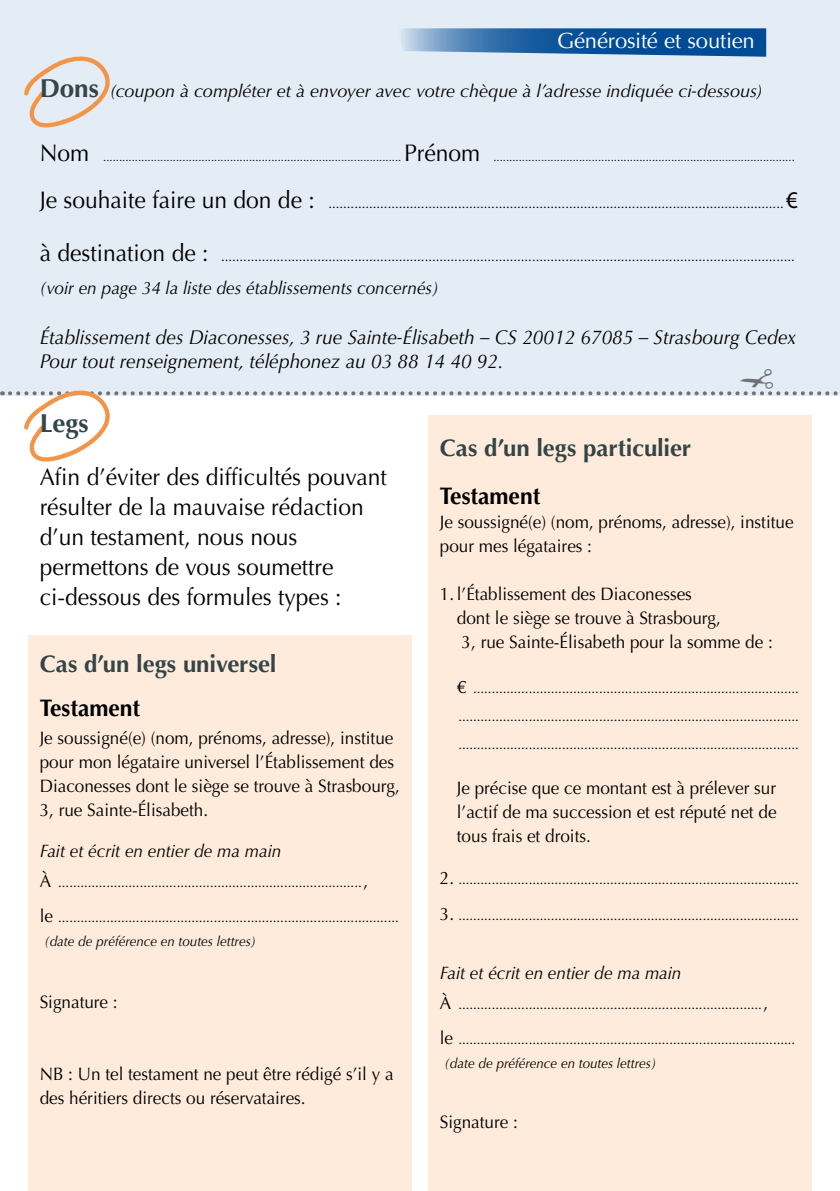
<style>
.page{position:relative;width:840px;height:1191px;background:#fff}
.page>*{position:absolute;margin:0;border:0;box-sizing:border-box;transform-origin:0 0}
.t1{font:700 26px "Optima";color:#344547}
.t2{font:24px/30px "Optima";color:#000;scale:.95 1}
.t3{font:700 24px "Optima";letter-spacing:-.005em;color:#344547}
.t4{font:700 24px "Optima";color:#000;scale:.95 1}
.t5{font:22px "Optima";letter-spacing:-.005em;color:#fff}
.t6{font:italic 20px/24px "Optima";color:#000;scale:.95 1}
.t7{font:18px/24px "Optima";color:#000;scale:.95 1}
.t8{font:italic 18px "Optima";color:#000;scale:.95 1}
.t9{font:italic 18px "Optima";color:#000}
.t10{font:14px/24px "Optima";color:#000;scale:.95 1}
.t11{font:12px "Optima";color:#000;scale:.95 1}
.s1{font-weight:700;font-style:normal;font-size:26px;color:#344547}
.s2{font-size:24px}
.s3{font-family:"Myriad Pro";font-size:24px}
.s4{font-size:18px}
.s5{font-style:italic}
</style>
<div class="page">
<div style="left:0;top:0;width:839px;height:395px;background:#e4ecf6"></div>
<svg style="left:402px;top:28px;width:363px;height:29px;background:#3873ad"></svg>
<div style="left:28px;top:635px;width:383px;height:556px;background:#feebdb"></div>
<svg style="left:24px;top:56px;width:86px;height:72px"></svg>
<div style="left:428px;top:416px;width:383px;height:775px;background:#feebdb"></div>
<svg style="left:10px;top:368px;width:830px;height:99px"></svg>
<h3 class="t5" style="left:556px;top:28px;width:199px">Générosité et soutien</h3>
<p class="t9" style="left:40px;top:80px;width:724px"><span class="s1">Dons</span> (coupon à compléter et à envoyer avec votre chèque à l’adresse indiquée ci-dessous)</p>
<p class="t11" style="left:40px;top:150px;width:795px"><span class="s2">Nom</span> .............................................................................................. <span class="s2">Prénom</span> ...............................................................................................</p>
<p class="t10" style="left:40px;top:191px;width:799px"><span class="s2">Je souhaite faire un don de :</span> ........................................................................................................................... <span class="s3">€</span></p>
<p class="t10" style="left:40px;top:244px;width:795px"><span class="s2">à destination de :</span> ...........................................................................................................................................................</p>
<p class="t8" style="left:40px;top:277px;width:421px">(voir en page 34 la liste des établissements concernés)</p>
<h3 class="t6" style="left:40px;top:325px;width:797px">Établissement des Diaconesses, 3 rue Sainte-Élisabeth – CS 20012 67085 – Strasbourg Cedex<br>Pour tout renseignement, téléphonez au 03 88 14 40 92.</h3>
<h1 class="t1" style="left:40px;top:408px;width:50px">Legs</h1>
<h2 class="t2" style="left:40px;top:462px;width:366px">Afin d’éviter des difficultés pouvant résulter de la mauvaise rédaction d’un testament, nous nous permettons de vous soumettre ci-dessous des formules types :</h2>
<h2 class="t3" style="left:40px;top:650px;width:238px">Cas d’un legs universel</h2>
<h2 class="t4" style="left:40px;top:693px;width:107px">Testament</h2>
<p class="t7" style="left:40px;top:726px;width:380px">Je soussigné(e) (nom, prénoms, adresse), institue pour mon légataire universel l’Établissement des Diaconesses dont le siège se trouve à Strasbourg, 3, rue Sainte-Élisabeth.</p>
<p class="t8" style="left:40px;top:840px;width:256px">Fait et écrit en entier de ma main</p>
<p class="t10" style="left:40px;top:870px;width:347px"><span class="s4">À</span> ..................................................................................<span class="s4">,</span></p>
<p class="t10" style="left:44px;top:905px;width:374px;text-indent:-5px"><span class="s4">le</span> ............................................................................................ <span class="s5">(date de préférence en toutes lettres)</span></p>
<p class="t7" style="left:40px;top:990px;width:84px">Signature :</p>
<p class="t7" style="left:40px;top:1062px;width:374px">NB : Un tel testament ne peut être rédigé s’il y a des héritiers directs ou réservataires.</p>
<h2 class="t3" style="left:439px;top:434px;width:253px">Cas d’un legs particulier</h2>
<h2 class="t4" style="left:439px;top:482px;width:107px">Testament</h2>
<p class="t7" style="left:439px;top:510px;width:373px">Je soussigné(e) (nom, prénoms, adresse), institue pour mes légataires :</p>
<p class="t7" style="left:456px;top:582px;width:334px;text-indent:-17px">1. l’Établissement des Diaconesses<br>dont le siège se trouve à Strasbourg,<br>3, rue Sainte-Élisabeth pour la somme de :</p>
<p class="t10" style="left:456px;top:674px;width:361px;line-height:28px;text-align:justify"><span class="s4">€</span> ........................................................................................ ............................................................................................ ............................................................................................</p>
<p class="t7" style="left:456px;top:776px;width:338px;text-align:justify">Je précise que ce montant est à prélever sur l’actif de ma succession et est réputé net de tous frais et droits.</p>
<p class="t10" style="left:439px;top:867px;width:379px"><span class="s4">2.</span> ............................................................................................</p>
<p class="t10" style="left:439px;top:903px;width:379px"><span class="s4">3.</span> ............................................................................................</p>
<p class="t8" style="left:439px;top:962px;width:256px">Fait et écrit en entier de ma main</p>
<p class="t10" style="left:439px;top:992px;width:347px"><span class="s4">À</span> ..................................................................................<span class="s4">,</span></p>
<p class="t10" style="left:444px;top:1027px;width:370px;text-indent:-5px"><span class="s4">le</span> ........................................................................................... <span class="s5">(date de préférence en toutes lettres)</span></p>
<p class="t7" style="left:439px;top:1110px;width:84px">Signature :</p>
</div>
